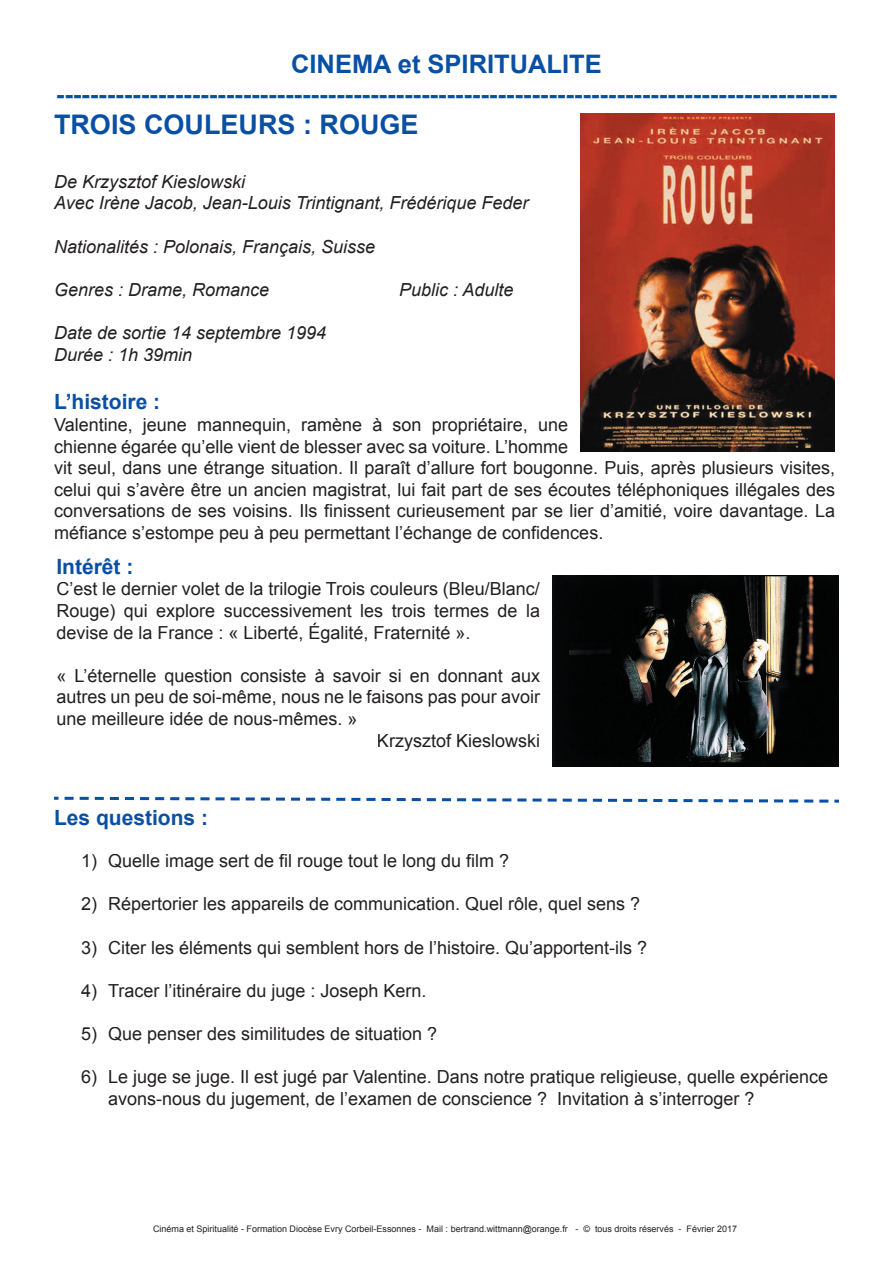
<style>
.page{position:relative;width:893px;height:1263px;background:#fff}
.page>*{position:absolute;margin:0;border:0;box-sizing:border-box;transform-origin:0 0}
.t1{font:700 27px "Arial";color:#094fa3}
.t2{font:700 25.5px/30.6px "Arial";color:#094fa3;text-align:center}
.t3{font:700 21px "Arial";color:#094fa3}
.t4{font:18px/21.6px "Arial";color:#231f20}
.t5{font:italic 18px/21.6px "Arial";color:#231f20}
.t6{font:9px "Arial";color:#231f20}
</style>
<div class="page">
<svg style="left:54px;top:797px;width:785px;height:6px"></svg>
<img style="left:581px;top:113px;width:254px;height:339px">
<img style="left:553px;top:575px;width:286px;height:191px">
<h2 class="t2" style="left:56px;top:49px;width:783px">CINEMA et SPIRITUALITE --------------------------------------------------------------------------------------------</h2>
<h1 class="t1" style="left:54px;top:107px;width:366px">TROIS COULEURS : ROUGE</h1>
<p class="t5" style="left:54px;top:171px;width:476px">De Krzysztof Kieslowski<br>Avec Irène Jacob, Jean-Louis Trintignant, Frédérique Feder</p>
<p class="t5" style="left:54px;top:236px;width:323px">Nationalités : Polonais, Français, Suisse</p>
<p class="t5" style="left:54px;top:279px;width:217px">Genres : Drame, Romance</p>
<p class="t5" style="left:399px;top:279px;width:116px">Public : Adulte</p>
<p class="t5" style="left:54px;top:322px;width:274px">Date de sortie 14 septembre 1994<br>Durée : 1h 39min</p>
<p class="t3" style="left:54px;top:388px;width:108px">L’histoire :</p>
<p class="t4" style="left:54px;top:414px;width:783px">Valentine, jeune mannequin, ramène à son propriétaire, une<br>chienne égarée qu’elle vient de blesser avec sa voiture. L’homme<br>vit seul, dans une étrange situation. Il paraît d’allure fort bougonne. Puis, après plusieurs visites, celui qui s’avère être un ancien magistrat, lui fait part de ses écoutes téléphoniques illégales des conversations de ses voisins. Ils finissent curieusement par se lier d’amitié, voire davantage. La méfiance s’estompe peu à peu permettant l’échange de confidences.</p>
<p class="t3" style="left:56px;top:552px;width:79px">Intérêt :</p>
<p class="t4" style="left:56px;top:578px;width:485px;text-align:justify">C’est le dernier volet de la trilogie Trois couleurs (Bleu/Blanc/ Rouge) qui explore successivement les trois termes de la devise de la France : « Liberté, Égalité, Fraternité ».</p>
<p class="t4" style="left:56px;top:665px;width:485px">« L’éternelle question consiste à savoir si en donnant aux</p>
<p class="t4" style="left:56px;top:686px;width:485px">autres un peu de soi-même, nous ne le faisons pas pour avoir</p>
<p class="t4" style="left:56px;top:708px;width:303px">une meilleure idée de nous-mêmes. »</p>
<p class="t4" style="left:377px;top:730px;width:165px">Krzysztof Kieslowski</p>
<p class="t3" style="left:54px;top:803px;width:156px">Les questions :</p>
<p class="t4" style="left:81px;top:850px;width:430px">1) Quelle image sert de fil rouge tout le long du film ?</p>
<p class="t4" style="left:81px;top:893px;width:561px">2) Répertorier les appareils de communication. Quel rôle, quel sens ?</p>
<p class="t4" style="left:81px;top:937px;width:568px">3) Citer les éléments qui semblent hors de l’histoire. Qu’apportent-ils ?</p>
<p class="t4" style="left:81px;top:980px;width:347px">4) Tracer l’itinéraire du juge : Joseph Kern.</p>
<p class="t4" style="left:81px;top:1023px;width:358px">5) Que penser des similitudes de situation ?</p>
<p class="t4" style="left:108px;top:1066px;width:722px;text-indent:-27px">6) Le juge se juge. Il est jugé par Valentine. Dans notre pratique religieuse, quelle expérience avons-nous du jugement, de l’examen de conscience ? Invitation à s’interroger ?</p>
<p class="t6" style="left:153px;top:1223px;width:585px">Cinéma et Spiritualité - Formation Diocèse Evry Corbeil-Essonnes - Mail : bertrand.wittmann@orange.fr - © tous droits réservés - Février 2017</p>
</div>
